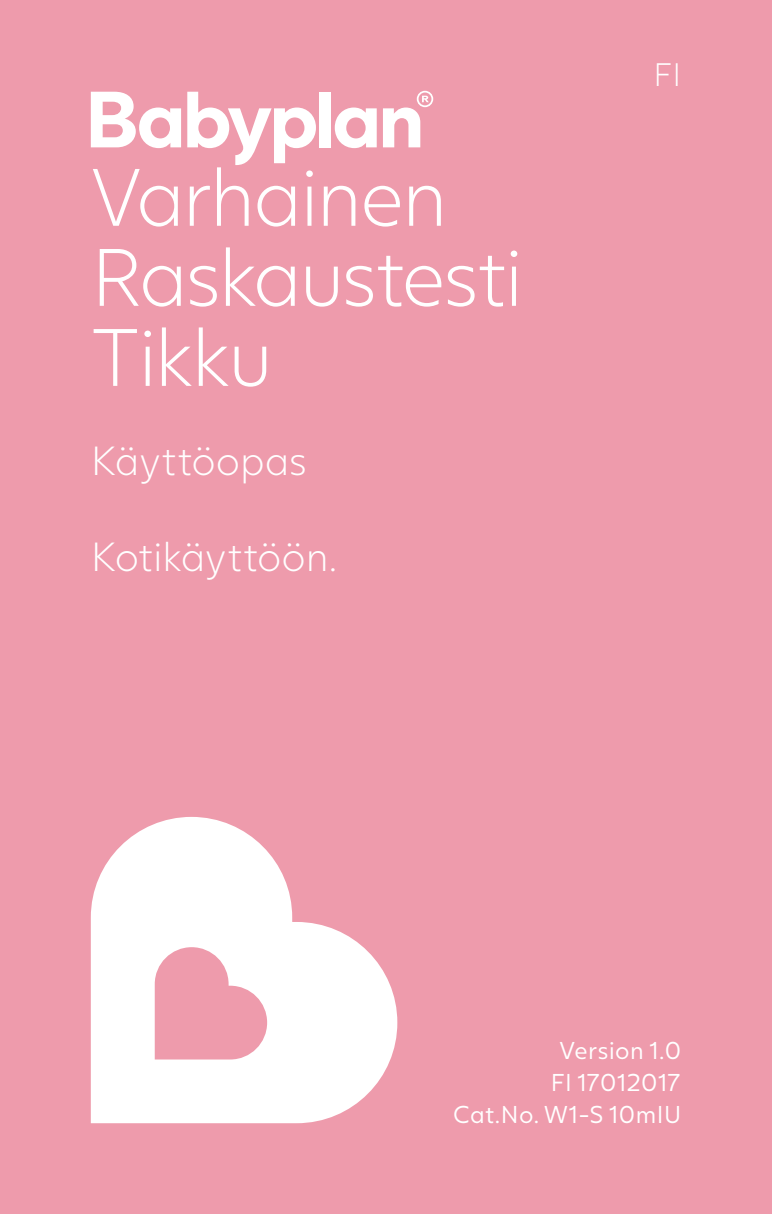
<style>
.page{position:relative;width:772px;height:1214px;background:#fff}
.page>*{position:absolute;margin:0;border:0;box-sizing:border-box;transform-origin:0 0}
.Overskrift_1{font:300 80px "Juli Sans";letter-spacing:-.035em;color:#fff}
.t1{font:300 40px "Juli Sans";letter-spacing:-.01em;color:#fff}
.t2{font:300 32px "Juli Sans";color:#fff}
.OBS_tekst{font:24px "Juli Sans";letter-spacing:.01em;color:#fff}
</style>
<div class="page">
<div style="left:0;top:0;width:771px;height:1213px;background:#ee9bac"></div>
<svg style="left:91px;top:817px;width:306px;height:306px;fill:#fff"></svg>
<svg style="left:91px;top:92px;width:90px;height:56px"></svg>
<svg style="left:383px;top:91px;width:50px;height:56px"></svg>
<svg style="left:334px;top:107px;width:42px;height:41px"></svg>
<div style="left:319px;top:92px;width:12px;height:55px;background:#fff"></div>
<svg style="left:187px;top:92px;width:129px;height:73px"></svg>
<p class="Overskrift_1" style="left:91px;top:136px;width:358px">Varhainen</p>
<p class="Overskrift_1" style="left:91px;top:216px;width:434px">Raskaustesti</p>
<p class="Overskrift_1" style="left:91px;top:296px;width:183px">Tikku</p>
<p class="t1" style="left:91px;top:429px;width:218px">Käyttöopas</p>
<p class="t1" style="left:91px;top:526px;width:248px">Kotikäyttöön.</p>
<p class="t2" style="left:653px;top:50px;width:29px">FI</p>
<p class="OBS_tekst" style="left:559px;top:1031px;width:123px">Version 1.0</p>
<p class="OBS_tekst" style="left:550px;top:1063px;width:132px">FI 17012017</p>
<p class="OBS_tekst" style="left:453px;top:1095px;width:229px">Cat.No. W1-S 10mIU</p>
</div>
